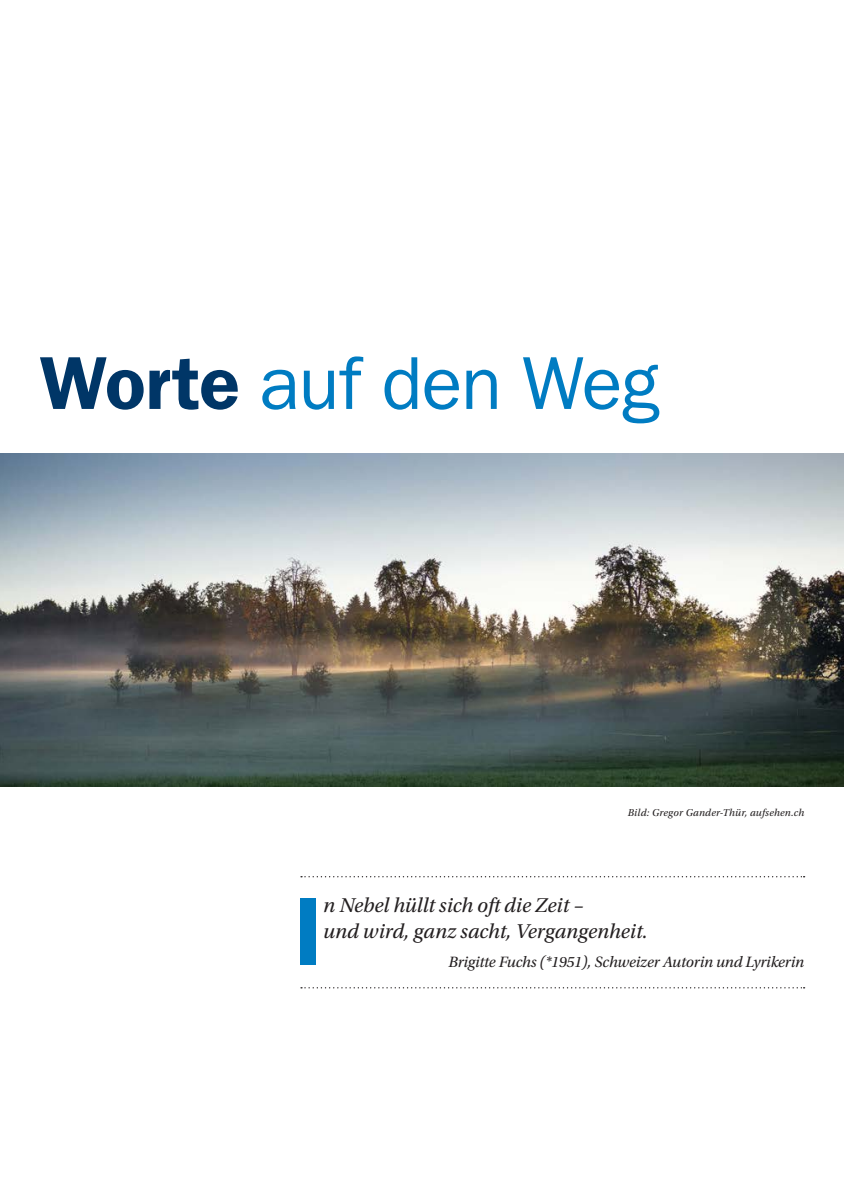
<style>
.page{position:relative;width:844px;height:1191px;background:#fff}
.page>*{position:absolute;margin:0;border:0;box-sizing:border-box;transform-origin:0 0}
.Gedanken_erste_Zeile{font:600 97.48px "ITC Franklin Gothic Std";color:#007cc2}
.t1{font:75.25px "ITC Franklin Gothic Std";letter-spacing:-.01em;color:#007cc2}
.Gedanken_erste_Zeile-2{font:italic 21px/26.2px "Utopia Std";color:#231f20}
.Gedanken_Autor{font:italic 15.75px "Utopia Std";letter-spacing:-.01em;color:#231f20}
.Fliesstext_kursiv{font:italic 10.5px "Utopia Std";letter-spacing:.02em;color:#231f20}
.s1{font-weight:600;color:#003667}
</style>
<div class="page">
<img style="left:0;top:454px;width:843px;height:332px">
<svg style="left:301px;top:876px;width:503px;height:1px"></svg>
<svg style="left:301px;top:987px;width:503px;height:1px"></svg>
<p class="t1" style="left:40px;top:340px;width:621px"><span class="s1">Worte</span> auf den Weg</p>
<p class="Fliesstext_kursiv" style="left:627px;top:807px;width:178px">Bild: Gregor Gander-Thür, aufsehen.ch</p>
<p class="Gedanken_erste_Zeile" style="left:294px;top:873px;width:31px">I</p>
<p class="Gedanken_erste_Zeile-2" style="left:323px;top:892px;width:326px">n Nebel hüllt sich oft die Zeit –<br>und wird, ganz sacht, Vergangenheit.</p>
<p class="Gedanken_Autor" style="left:448px;top:953px;width:357px">Brigitte Fuchs (*1951), Schweizer Autorin und Lyrikerin</p>
</div>
